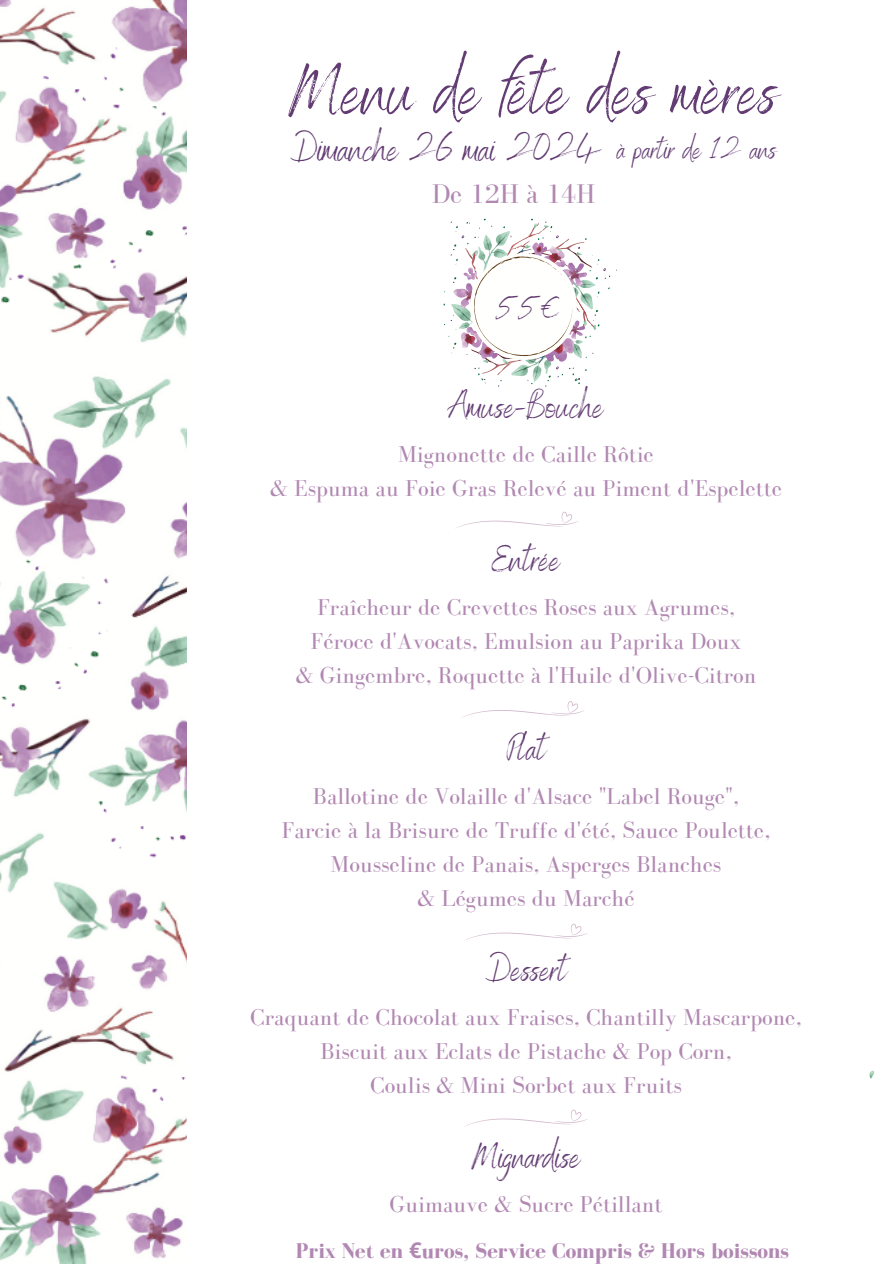
<style>
.page{position:relative;width:894px;height:1264px;background:#fff}
.page>*{position:absolute;margin:0;border:0;box-sizing:border-box;transform-origin:0 0}
.t1{font:71.85px "Benedict";color:#633c73}
.t2{font:38.1px "Benedict";color:#633c73}
.t3{font:36.15px "Benedict";color:#633c73}
.t4{font:30.6px "Benedict";color:#633c73}
.t5{font:29.4px "Benedict";color:#633c73}
.t6{font:27.9px "Bodoni FLF";color:#b188b2}
.t7{font:23.55px/33.8px "Bodoni FLF";color:#b188b2;text-align:center}
.t8{font:700 21.9px "Bodoni FLF";color:#b188b2}
.s1{font-family:"Noto Sans"}
</style>
<div class="page">
<img style="left:0;top:0;width:186px;height:1263px">
<svg style="left:456px;top:511px;width:122px;height:17px"></svg>
<svg style="left:461px;top:701px;width:123px;height:17px"></svg>
<svg style="left:466px;top:923px;width:122px;height:17px"></svg>
<svg style="left:465px;top:1109px;width:122px;height:17px"></svg>
<svg style="left:869px;top:1070px;width:4px;height:8px"></svg>
<img style="left:450px;top:222px;width:161px;height:164px">
<img style="left:451px;top:304px;width:23px;height:25px">
<img style="left:573px;top:340px;width:10px;height:18px">
<img style="left:511px;top:373px;width:42px;height:9px">
<img style="left:574px;top:272px;width:18px;height:37px">
<img style="left:471px;top:348px;width:84px;height:25px">
<svg style="left:502px;top:359px;width:6px;height:4px"></svg>
<svg style="left:482px;top:360px;width:6px;height:3px"></svg>
<img style="left:539px;top:239px;width:29px;height:18px">
<svg style="left:576px;top:252px;width:5px;height:3px"></svg>
<img style="left:471px;top:222px;width:68px;height:61px">
<svg style="left:524px;top:245px;width:6px;height:3px"></svg>
<img style="left:465px;top:248px;width:13px;height:31px">
<svg style="left:593px;top:325px;width:3px;height:5px"></svg>
<img style="left:463px;top:268px;width:14px;height:12px">
<img style="left:532px;top:242px;width:14px;height:14px">
<img style="left:478px;top:341px;width:19px;height:18px">
<img style="left:545px;top:339px;width:28px;height:22px">
<img style="left:542px;top:246px;width:23px;height:11px">
<img style="left:461px;top:327px;width:21px;height:21px">
<img style="left:568px;top:263px;width:19px;height:25px">
<img style="left:453px;top:283px;width:22px;height:25px">
<img style="left:565px;top:320px;width:20px;height:19px">
<img style="left:470px;top:253px;width:106px;height:107px;border-radius:50%">
<img style="left:486px;top:257px;width:82px;height:29px">
<p class="t1" style="left:288px;top:45px;width:490px">Menu de fête des mères</p>
<p class="t2" style="left:290px;top:125px;width:312px">Dimanche 26 mai 2024</p>
<p class="t6" style="left:431px;top:179px;width:165px">De 12H à 14H</p>
<p class="t5" style="left:617px;top:131px;width:161px">à partir de 12 ans</p>
<p class="t4" style="left:495px;top:289px;width:65px">55€</p>
<h1 class="t3" style="left:448px;top:383px;width:156px">Amuse-Bouche</h1>
<h2 class="t7" style="left:398px;top:437px;width:257px">Mignonette de Caille Rôtie</h2>
<h4 class="t7" style="left:270px;top:471px;width:513px">&amp; Espuma au Foie Gras Relevé au Piment d'Espelette</h4>
<h3 class="t3" style="left:492px;top:536px;width:70px">Entrée</h3>
<p class="t7" style="left:317px;top:590px;width:419px">Fraîcheur de Crevettes Roses aux Agrumes,</p>
<p class="t7" style="left:310px;top:624px;width:432px">Féroce d'Avocats, Emulsion au Paprika Doux</p>
<p class="t7" style="left:295px;top:658px;width:462px">&amp; Gingembre, Roquette à l'Huile d'Olive-Citron</p>
<p class="t3" style="left:506px;top:725px;width:40px">Plat</p>
<p class="t7" style="left:313px;top:779px;width:427px">Ballotine de Volaille d'Alsace "Label Rouge",</p>
<p class="t7" style="left:281px;top:813px;width:490px">Farcie à la Brisure de Truffe d'été, Sauce Poulette,<br>Mousseline de Panais, Asperges Blanches</p>
<p class="t7" style="left:417px;top:880px;width:219px">&amp; Légumes du Marché</p>
<p class="t3" style="left:485px;top:946px;width:82px">Dessert</p>
<p class="t7" style="left:250px;top:1000px;width:553px">Craquant de Chocolat aux Fraises, Chantilly Mascarpone,</p>
<p class="t7" style="left:320px;top:1033px;width:412px">Biscuit aux Eclats de Pistache &amp; Pop Corn,</p>
<p class="t7" style="left:370px;top:1067px;width:313px">Coulis &amp; Mini Sorbet aux Fruits</p>
<p class="t3" style="left:471px;top:1133px;width:110px">Mignardise</p>
<p class="t7" style="left:389px;top:1186px;width:274px">Guimauve &amp; Sucre Pétillant</p>
<p class="t8" style="left:296px;top:1238px;width:494px">Prix Net en <span class="s1">€</span>uros, Service Compris &amp; Hors boissons</p>
</div>
